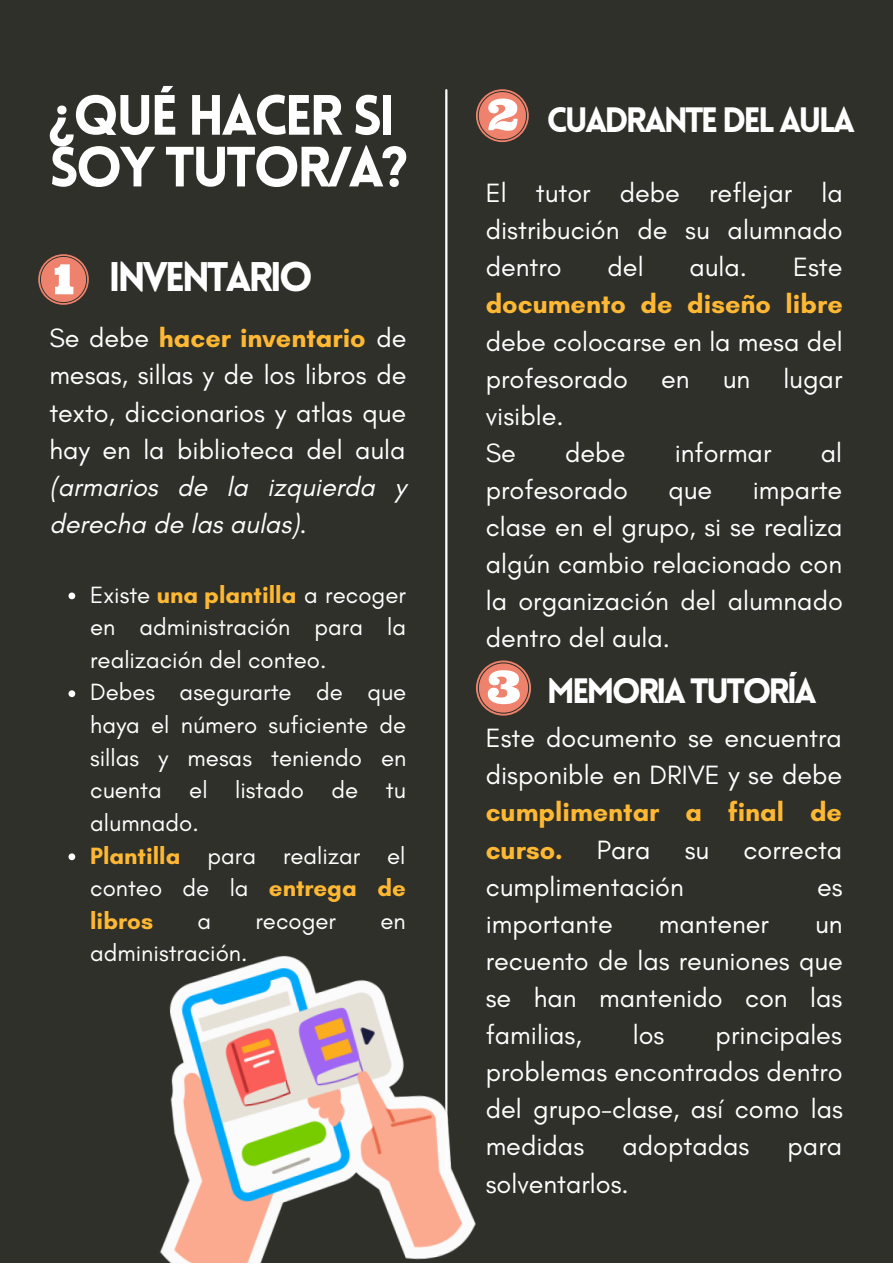
<style>
.page{position:relative;width:893px;height:1264px;background:#fff}
.page>*{position:absolute;margin:0;border:0;box-sizing:border-box;transform-origin:0 0}
.t1{font:900 55.5px/51.8px "Lovelo";letter-spacing:-.055em;color:#fff}
.t2{font:900 40.5px "Lovelo";letter-spacing:-.085em;color:#fff}
.t3{font:900 34.5px "Lovelo";letter-spacing:-.085em;color:#fff}
.t4{font:27px/37px "Glacial Indifference";color:#fff;text-align:justify}
.t5{font:24px/32.5px "Glacial Indifference";color:#fff;text-align:justify}
.t6{font:700 24px/32.5px "Glacial Indifference";color:#ffb833;text-align:justify}
.s1{font-weight:700;color:#ffb833}
.s2{font-style:italic}
.s3{font-weight:400;color:#fff}
</style>
<div class="page">
<div style="left:0;top:0;width:892px;height:1262px;background:#2f3029"></div>
<hr style="left:445px;top:90px;width:2px;height:1081px;background:#fff">
<svg style="left:38px;top:254px;width:51px;height:51px"></svg>
<img style="left:160px;top:938px;width:316px;height:324px">
<svg style="left:476px;top:89px;width:52px;height:53px"></svg>
<svg style="left:476px;top:660px;width:55px;height:55px"></svg>
<svg style="left:68px;top:592px;width:7px;height:7px"></svg>
<svg style="left:68px;top:690px;width:7px;height:7px"></svg>
<svg style="left:68px;top:853px;width:7px;height:7px"></svg>
<p class="t1" style="left:49px;top:95px;width:360px">¿QUÉ HACER SI<br>SOY TUTOR/A?</p>
<p class="t2" style="left:109px;top:260px;width:206px">INVENTARIO</p>
<p class="t4" style="left:49px;top:319px;width:358px">Se debe <span class="s1">hacer inventario</span> de mesas, sillas y de los libros de texto, diccionarios y atlas que hay en la biblioteca del aula <span class="s2">(armarios de la izquierda y derecha de las aulas).</span></p>
<p class="t5" style="left:90px;top:578px;width:317px">Existe <span class="s1">una plantilla</span> a recoger en administración para la realización del conteo.</p>
<p class="t5" style="left:90px;top:675px;width:317px">Debes asegurarte de que haya el número suficiente de sillas y mesas teniendo en cuenta el listado de tu alumnado.</p>
<p class="t6" style="left:90px;top:838px;width:317px">Plantilla <span class="s3">para realizar el conteo de la</span> entrega de libros</p>
<p class="t5" style="left:197px;top:904px;width:15px">a</p>
<p class="t5" style="left:255px;top:904px;width:82px">recoger</p>
<p class="t5" style="left:380px;top:904px;width:27px">en</p>
<p class="t5" style="left:90px;top:936px;width:159px">administración.</p>
<p class="t3" style="left:547px;top:106px;width:310px">CUADRANTE DEL AULA</p>
<p class="t4" style="left:485px;top:174px;width:358px">El tutor debe reflejar la distribución de su alumnado dentro</p>
<p class="t4" style="left:607px;top:248px;width:38px">del</p>
<p class="t4" style="left:689px;top:248px;width:59px">aula.</p>
<p class="t4" style="left:485px;top:248px;width:358px;text-indent:307px">Este <span class="s1">documento de diseño libre </span>debe colocarse en la mesa del profesorado en un lugar visible.</p>
<p class="t4" style="left:485px;top:434px;width:32px">Se</p>
<p class="t4" style="left:565px;top:434px;width:62px">debe</p>
<p class="t4" style="left:674px;top:434px;width:98px">informar</p>
<p class="t4" style="left:820px;top:434px;width:23px">al</p>
<p class="t4" style="left:485px;top:471px;width:144px">profesorado</p>
<p class="t4" style="left:668px;top:471px;width:45px">que</p>
<p class="t4" style="left:485px;top:471px;width:358px;text-indent:267px">imparte clase en el grupo, si se realiza algún cambio relacionado con la organización del alumnado dentro del aula.</p>
<p class="t3" style="left:547px;top:677px;width:271px">MEMORIA TUTORÍA</p>
<p class="t4" style="left:485px;top:719px;width:358px">Este documento se encuentra disponible en DRIVE y se debe <span class="s1">cumplimentar a final de curso.</span></p>
<p class="t4" style="left:597px;top:830px;width:55px">Para</p>
<p class="t4" style="left:684px;top:830px;width:26px">su</p>
<p class="t4" style="left:743px;top:830px;width:100px">correcta</p>
<p class="t4" style="left:485px;top:867px;width:199px">cumplimentación</p>
<p class="t4" style="left:817px;top:867px;width:27px">es</p>
<p class="t4" style="left:485px;top:904px;width:128px">importante</p>
<p class="t4" style="left:658px;top:904px;width:112px">mantener</p>
<p class="t4" style="left:485px;top:904px;width:358px;text-indent:329px">un recuento de las reuniones que se han mantenido con las familias,</p>
<p class="t4" style="left:485px;top:1016px;width:358px;text-indent:230px">principales problemas encontrados dentro del grupo-clase, así como las medidas</p>
<p class="t4" style="left:632px;top:1016px;width:33px">los</p>
<p class="t4" style="left:622px;top:1127px;width:128px">adoptadas</p>
<p class="t4" style="left:787px;top:1127px;width:56px">para</p>
<p class="t4" style="left:485px;top:1164px;width:144px">solventarlos.</p>
</div>
